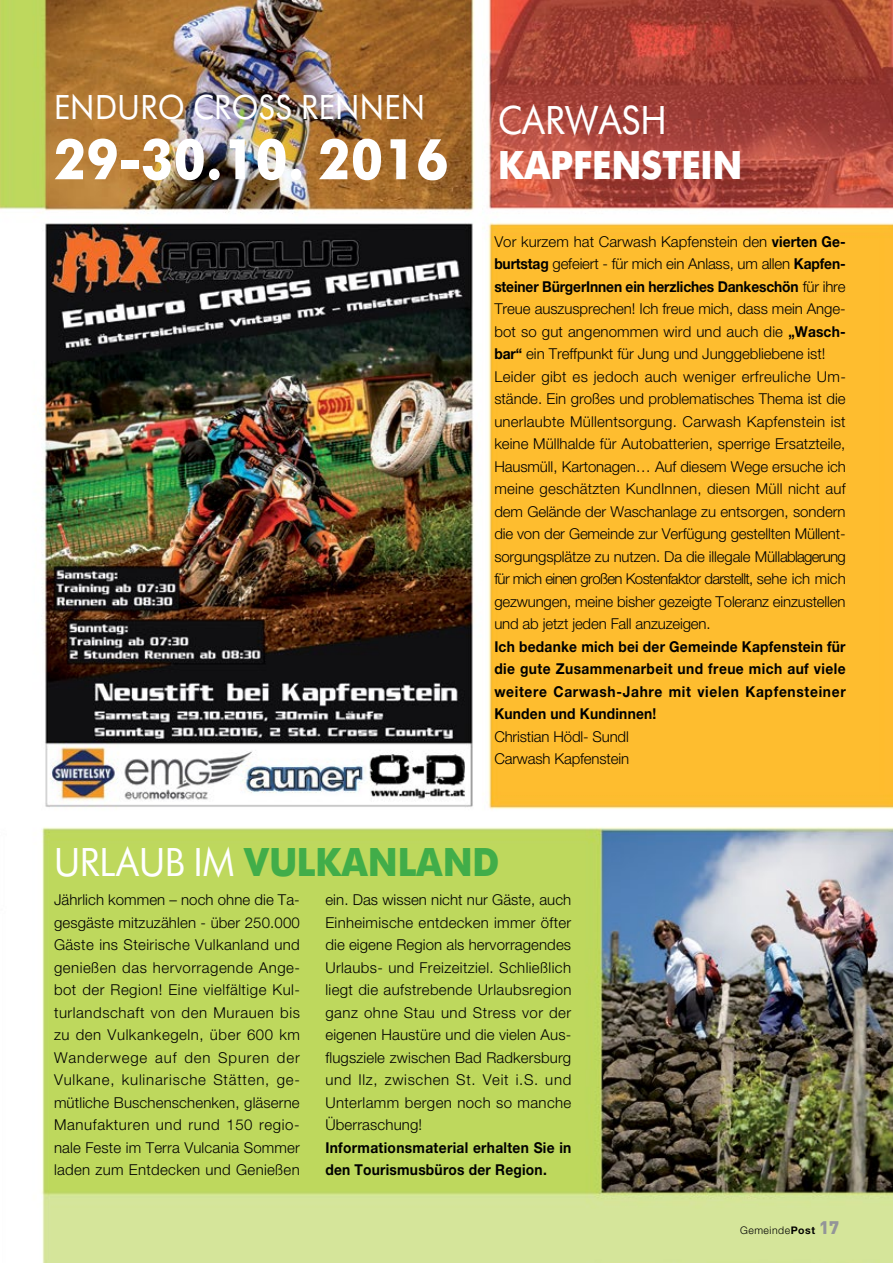
<style>
.page{position:relative;width:893px;height:1263px;background:#fff}
.page>*{position:absolute;margin:0;border:0;box-sizing:border-box;transform-origin:0 0}
.t1{font:700 60.45px "Futura SB";letter-spacing:.015em;color:#fff;scale:.92 1}
.t2{font:700 42px "Futura SB";letter-spacing:-.01em;color:#41ad49;scale:.92 1}
.t3{font:700 42px "Futura SB";letter-spacing:-.01em;color:#fff;scale:.92 1}
.t4{font:42px "Futura SB";letter-spacing:-.01em;color:#fff;scale:.92 1}
.t5{font:36px "Futura SB";letter-spacing:.015em;color:#fff;scale:.92 1}
.t6{font:300 15px/22.5px "Helvetica Neue";letter-spacing:-.005em;color:#000}
.t7{font:700 15px/22.5px "Helvetica Neue";letter-spacing:.02em;color:#000;text-align:justify;scale:.92 1}
.t8{font:300 10.5px "Helvetica Neue";letter-spacing:.05em;color:#000}
.s1{font-weight:700}
.s2{font-weight:400;color:#fff}
.s3{font-family:"DIN";font-weight:900;font-size:18px;color:#939598}
</style>
<div class="page">
<img style="left:0;top:0;width:893px;height:1263px">
<h3 class="t5" style="left:54px;top:87px;width:405px">ENDURO CROSS RENNEN</h3>
<h1 class="t1" style="left:54px;top:125px;width:430px">29-30.10. 2016</h1>
<h2 class="t4" style="left:498px;top:97px;width:185px">CARWASH</h2>
<h2 class="t3" style="left:498px;top:141px;width:268px">KAPFENSTEIN</h2>
<p class="t6" style="left:494px;top:230px;width:353px">Vor kurzem hat Carwash Kapfenstein den <span class="s1">vierten Ge&shy;burtstag</span> gefeiert - für mich ein Anlass, um allen <span class="s1">Kapfen&shy;steiner BürgerInnen ein herzliches Dankeschön</span> für ihre Treue auszusprechen! Ich freue mich, dass mein Ange&shy;bot so gut angenommen wird und auch die <span class="s1">„Wasch&shy;bar“</span> ein Treffpunkt für Jung und Junggebliebene ist!<br>Leider gibt es jedoch auch weniger erfreuliche Um&shy;stände. Ein großes und problematisches Thema ist die unerlaubte Müllentsorgung. Carwash Kapfenstein ist keine Müllhalde für Autobatterien, sperrige Ersatzteile, Hausmüll, Kartonagen… Auf diesem Wege ersuche ich meine geschätzten KundInnen, diesen Müll nicht auf dem Gelände der Waschanlage zu entsorgen, sondern die von der Gemeinde zur Verfügung gestellten Müllent&shy;sorgungsplätze zu nutzen. Da die illegale Müllablagerung für mich einen großen Kostenfaktor darstellt, sehe ich mich gezwungen, meine bisher gezeigte Toleranz einzustellen und ab jetzt jeden Fall anzuzeigen.</p>
<p class="t7" style="left:494px;top:635px;width:383px">Ich bedanke mich bei der Gemeinde Kapfenstein für die gute Zusammenarbeit und freue mich auf viele weitere Carwash-Jahre mit vielen Kapfensteiner Kunden und Kundinnen!</p>
<p class="t6" style="left:494px;top:725px;width:136px">Christian Hödl- Sundl<br>Carwash Kapfenstein</p>
<h2 class="t2" style="left:54px;top:839px;width:485px"><span class="s2">URLAUB IM</span> VULKANLAND</h2>
<p class="t6" style="left:54px;top:888px;width:248px;text-align:justify">Jährlich kommen – noch ohne die Ta&shy;gesgäste mitzuzählen - über 250.000<br>Gäste ins Steirische Vulkanland und genießen das hervorragende Ange&shy;bot der Region! Eine vielfältige Kul&shy;turlandschaft von den Murauen bis zu den Vulkankegeln, über 600 km Wanderwege auf den Spuren der Vulkane, kulinarische Stätten, ge&shy;mütliche Buschenschenken, gläserne Manufakturen und rund 150 regio&shy;nale Feste im Terra Vulcania Sommer laden zum Entdecken und Genießen</p>
<p class="t6" style="left:325px;top:888px;width:247px;text-align:justify">ein. Das wissen nicht nur Gäste, auch Einheimische entdecken immer öfter die eigene Region als hervorragendes Urlaubs- und Freizeitziel. Schließlich liegt die aufstrebende Urlaubsregion ganz ohne Stau und Stress vor der eigenen Haustüre und die vielen Aus&shy;flugsziele zwischen Bad Radkersburg und Ilz, zwischen St. Veit i.S. und Unterlamm bergen noch so manche Überraschung!</p>
<p class="t7" style="left:325px;top:1136px;width:269px">Informationsmaterial erhalten Sie in den Tourismusbüros der Region.</p>
<p class="t8" style="left:740px;top:1223px;width:100px">Gemeinde<span class="s1">Post</span> <span class="s3">17</span></p>
</div>
